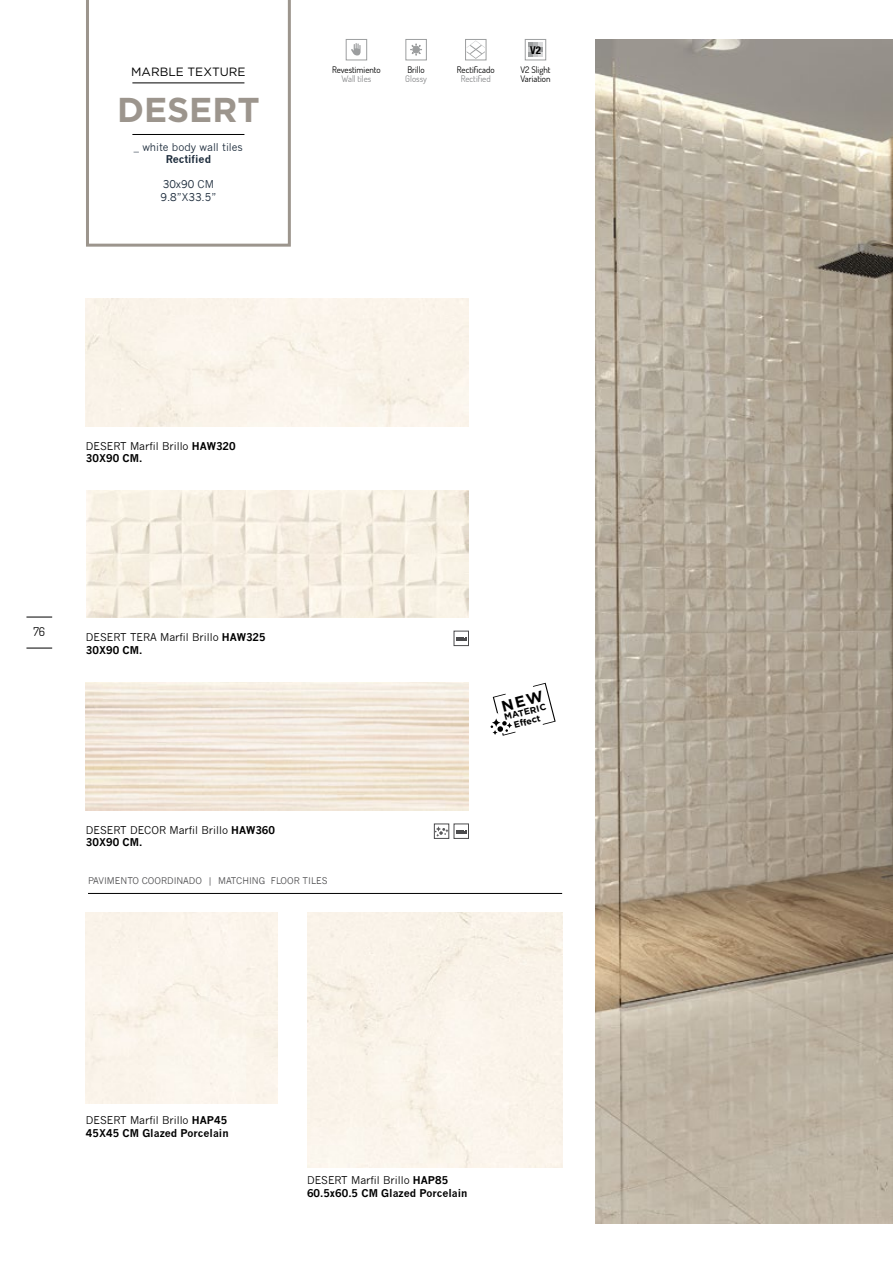
<style>
.page{position:relative;width:893px;height:1263px;background:#fff}
.page>*{position:absolute;margin:0;border:0;box-sizing:border-box;transform-origin:0 0}
.t1{font:700 34.5px "Gotham";color:#9c958d}
.t2{font:12px "Gotham";color:#000}
.t3{font:12px "Dosis";color:#000}
.t4{font:700 condensed 10.8px "Helvetica Neue";color:#000}
.t5{font:10.5px/12.6px "News Gothic";color:#000}
.t6{font:700 10.5px/12.6px "News Gothic";color:#000}
.t7{font:10.5px/12.6px "News Gothic";color:#1c2b3b}
.t8{font:700 10.5px "News Gothic";color:#1c2b3b}
.t9{font:9px/9px "Dosis";color:#000}
.t10{font:9px "News Gothic";color:#4b4b4d}
.t11{font:9px "Dosis";color:#87888a}
.t12{font:700 9px/9.8px "Gotham";color:#000;text-align:center}
.s1{font-weight:700}
.s2{font-weight:400}
</style>
<div class="page">
<svg style="left:26px;top:617px;width:26px;height:1px"></svg>
<svg style="left:26px;top:648px;width:26px;height:1px"></svg>
<img style="left:86px;top:490px;width:383px;height:128px">
<div style="left:454px;top:631px;width:15px;height:15px;border:1px solid #4b4b4d"></div>
<svg style="left:456px;top:637px;width:11px;height:3px"></svg>
<div style="left:454px;top:824px;width:15px;height:15px;border:1px solid #4b4b4d"></div>
<svg style="left:456px;top:830px;width:11px;height:3px"></svg>
<div style="left:434px;top:824px;width:15px;height:15px;border:1px solid #4b4b4d"></div>
<svg style="left:435px;top:826px;width:14px;height:11px"></svg>
<svg style="left:86px;top:0;width:205px;height:247px"></svg>
<hr style="left:132px;top:83px;width:112px;height:1px;background:#000">
<hr style="left:132px;top:134px;width:112px;height:1px;background:#000">
<div style="left:346px;top:39px;width:21px;height:21px;border:1px solid #9c9e9f"></div>
<svg style="left:351px;top:43px;width:10px;height:12px"></svg>
<div style="left:405px;top:39px;width:22px;height:21px;border:1px solid #9c9e9f"></div>
<svg style="left:410px;top:43px;width:12px;height:13px"></svg>
<div style="left:525px;top:39px;width:21px;height:21px;border:1px solid #9c9e9f"></div>
<svg style="left:528px;top:42px;width:15px;height:15px"></svg>
<div style="left:465px;top:39px;width:21px;height:21px;border:1px solid #9c9e9f"></div>
<svg style="left:467px;top:41px;width:18px;height:18px"></svg>
<img style="left:595px;top:39px;width:298px;height:1184px">
<hr style="left:88px;top:893px;width:474px;height:1px;background:#000">
<svg style="left:490px;top:683px;width:66px;height:53px"></svg>
<p class="t2" style="left:131px;top:65px;width:116px">MARBLE TEXTURE</p>
<h1 class="t1" style="left:117px;top:90px;width:144px">DESERT</h1>
<p class="t7" style="left:134px;top:140px;width:111px">_ white body wall tiles</p>
<p class="t8" style="left:166px;top:153px;width:47px">Rectified</p>
<p class="t7" style="left:160px;top:178px;width:57px">30x90 CM<br>9.8”X33.5”</p>
<p class="t9" style="left:332px;top:65px;width:50px">Revestimiento</p>
<p class="t11" style="left:341px;top:73px;width:31px">Wall tiles</p>
<p class="t4" style="left:530px;top:43px;width:12px">V2</p>
<p class="t9" style="left:407px;top:65px;width:19px">Brillo</p>
<p class="t11" style="left:405px;top:73px;width:23px">Glossy</p>
<p class="t9" style="left:520px;top:65px;width:32px">V2 Slight<br>Variation</p>
<p class="t9" style="left:457px;top:65px;width:39px">Rectificado</p>
<p class="t11" style="left:461px;top:73px;width:31px">Rectified</p>
<p class="t5" style="left:86px;top:439px;width:151px">DESERT Marfil Brillo <span class="s1">HAW320<br>30X90 CM.</span></p>
<p class="t3" style="left:33px;top:623px;width:13px">76</p>
<p class="t5" style="left:86px;top:631px;width:181px">DESERT TERA Marfil Brillo <span class="s1">HAW325<br>30X90 CM.</span></p>
<p class="t5" style="left:86px;top:823px;width:191px">DESERT DECOR Marfil Brillo <span class="s1">HAW360<br>30X90 CM.</span></p>
<p class="t10" style="left:88px;top:875px;width:241px">PAVIMENTO COORDINADO | MATCHING FLOOR TILES</p>
<p class="t12" style="left:503px;top:712px;width:44px;rotate:-15deg">MATERIC<br>Effect</p>
<p class="t6" style="left:86px;top:1114px;width:144px"><span class="s2">DESERT Marfil Brillo</span> HAP45<br>45X45 CM Glazed Porcelain</p>
<p class="t6" style="left:307px;top:1173px;width:162px"><span class="s2">DESERT Marfil Brillo</span> HAP85<br>60.5x60.5 CM Glazed Porcelain</p>
</div>
